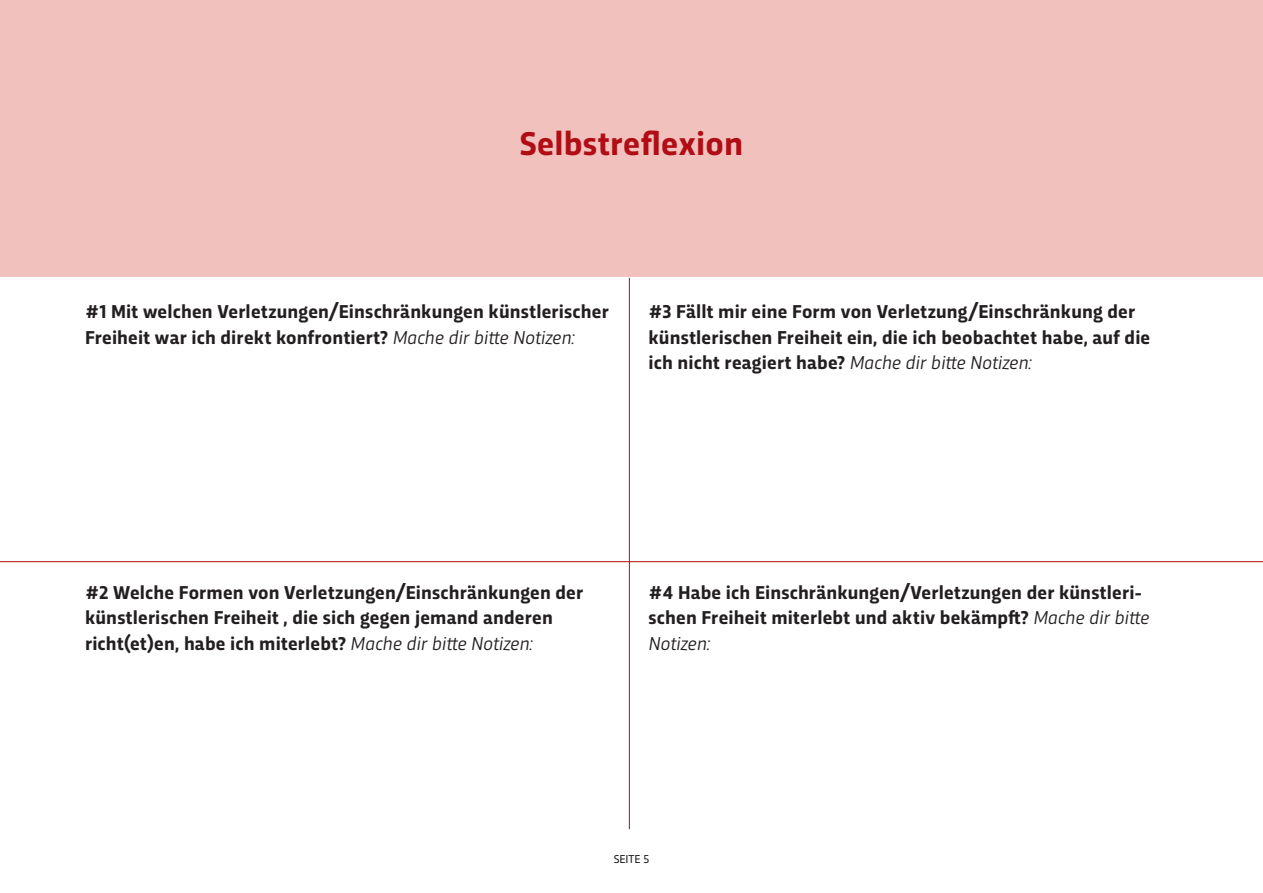
<style>
.page{position:relative;width:1263px;height:893px;background:#fff}
.page>*{position:absolute;margin:0;border:0;box-sizing:border-box;transform-origin:0 0}
.t1{font:700 34.5px "Trasandina";letter-spacing:.01em;color:#b00d15}
.t2{font:700 19.5px/25.5px "Trasandina";letter-spacing:.01em;color:#231f20}
.t3{font:12px "Trasandina";color:#231f20}
.s1{font-weight:400;font-style:italic}
</style>
<div class="page">
<div style="left:0;top:0;width:1263px;height:276px;background:#f1c2bd"></div>
<hr style="left:0;top:561px;width:1263px;height:1px;background:#b00d15">
<hr style="left:629px;top:278px;width:1px;height:551px;background:#b00d15">
<p class="t1" style="left:520px;top:118px;width:225px">Selbstreflexion</p>
<p class="t2" style="left:85px;top:297px;width:525px">#1 Mit welchen Verletzungen/Einschränkungen künstlerischer<br>Freiheit war ich direkt konfrontiert? <span class="s1">Mache dir bitte Notizen:</span></p>
<p class="t2" style="left:648px;top:297px;width:503px">#3 Fällt mir eine Form von Verletzung/Einschränkung der künstlerischen Freiheit ein, die ich beobachtet habe, auf die ich nicht reagiert habe? <span class="s1">Mache dir bitte Notizen:</span></p>
<p class="t2" style="left:85px;top:578px;width:500px">#2 Welche Formen von Verletzungen/Einschränkungen der künstlerischen Freiheit , die sich gegen jemand anderen richt(et)en, habe ich miterlebt? <span class="s1">Mache dir bitte Notizen:</span></p>
<p class="t2" style="left:648px;top:578px;width:502px">#4 Habe ich Einschränkungen/Verletzungen der künstleri&shy;schen Freiheit miterlebt und aktiv bekämpft? <span class="s1">Mache dir bitte<br>Notizen:</span></p>
<p class="t3" style="left:614px;top:850px;width:37px">SEITE 5</p>
</div>
